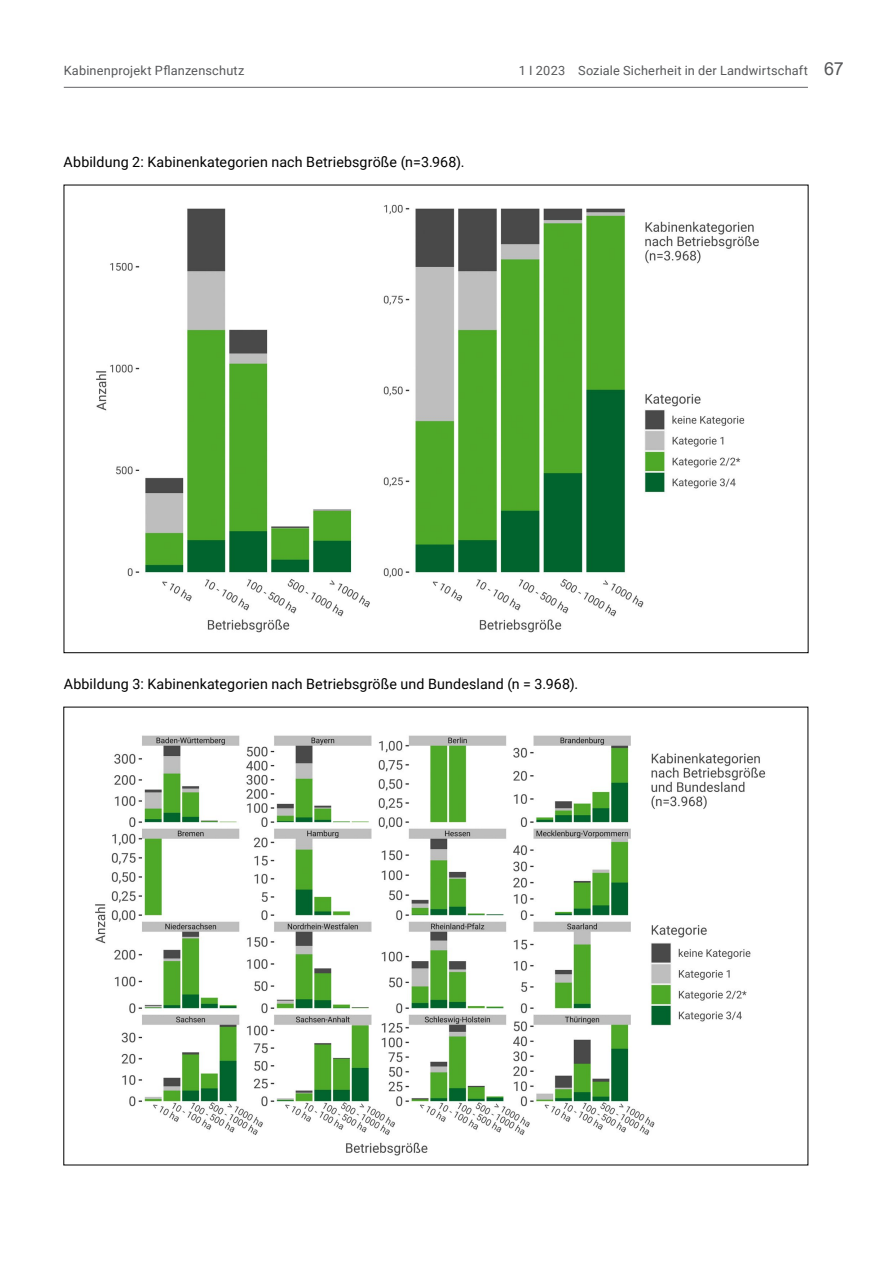
<style>
.page{position:relative;width:893px;height:1263px;background:#fff}
.page>*{position:absolute;margin:0;border:0;box-sizing:border-box;transform-origin:0 0}
.t1{font:18px "Arial";color:#57585a}
._02_inhalt_fliesstex{font:14.25px "Roboto";letter-spacing:.01em;color:#000}
.t2{font:12.75px "Roboto";letter-spacing:.015em;color:#57585a}
</style>
<div class="page">
<hr style="left:64px;top:87px;width:744px;height:1px;background:#646467">
<img style="left:96px;top:204px;width:663px;height:429px">
<img style="left:95px;top:735px;width:671px;height:421px">
<p class="t2" style="left:64px;top:61px;width:182px">Kabinenprojekt Pflanzenschutz</p>
<p class="t2" style="left:519px;top:61px;width:291px">1 I 2023 Soziale Sicherheit in der Landwirtschaft</p>
<p class="t1" style="left:824px;top:56px;width:21px">67</p>
<p class="_02_inhalt_fliesstex" style="left:64px;top:152px;width:403px">Abbildung 2: Kabinenkategorien nach Betriebsgröße (n=3.968).</p>
<p class="_02_inhalt_fliesstex" style="left:64px;top:674px;width:516px">Abbildung 3: Kabinenkategorien nach Betriebsgröße und Bundesland (n = 3.968).</p>
</div>
